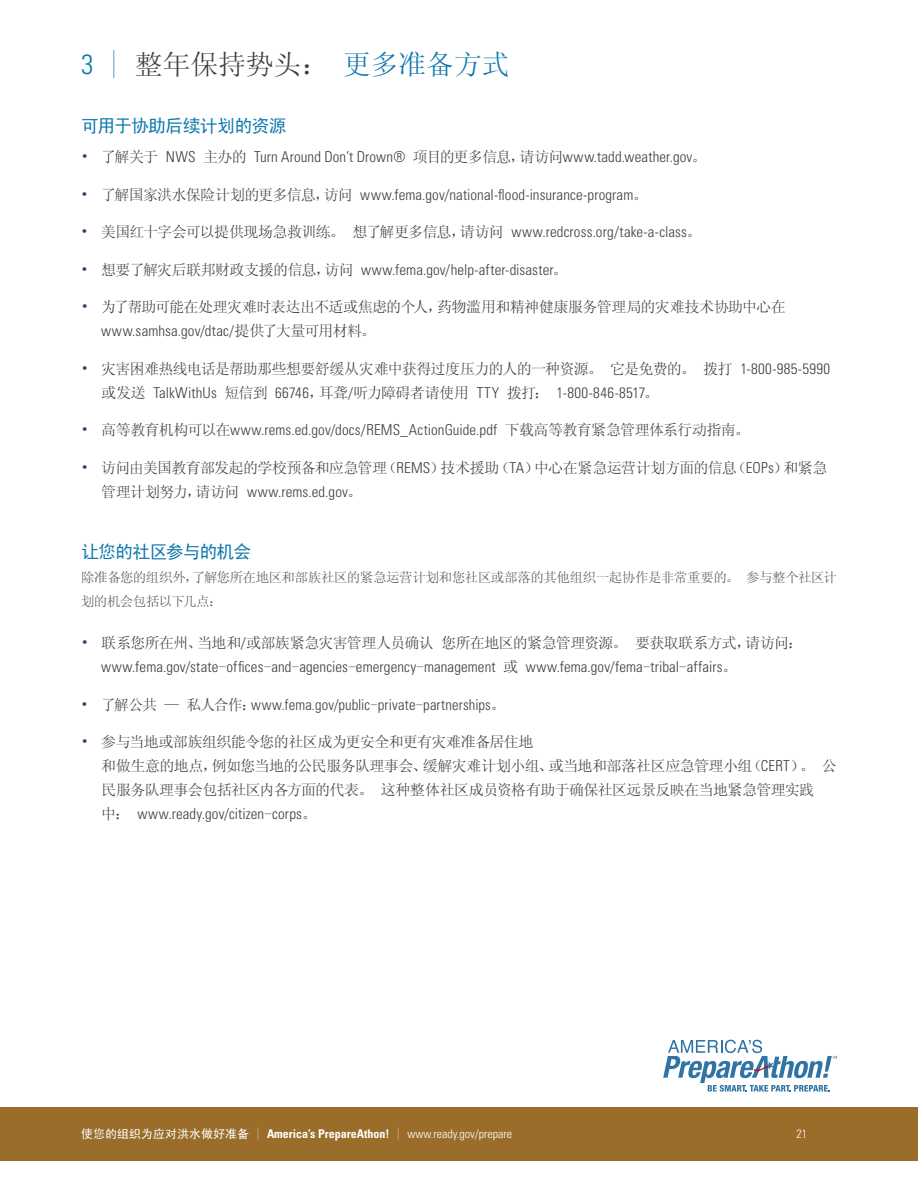
<style>
.page{position:relative;width:918px;height:1188px;background:#fff}
.page>*{position:absolute;margin:0;border:0;box-sizing:border-box;transform-origin:0 0}
.t1{font:27.75px "Sim Sun";color:#0e78ad}
.PLAYBOOK__ALL_CAPPED{font:18px "Sim Hei";letter-spacing:-.055em;color:#0e78ad}
.t2{font:15px/24px "Sim Sun";letter-spacing:-.04em;color:#3e3e3f}
.t3{font:300 condensed 15px/24px "Univers LT Std";letter-spacing:.01em;color:#3e3e3f}
.t4{font:15px "Sim Sun";color:#2d406e}
.t5{font:13.5px/24px "Sim Sun";letter-spacing:-.035em;color:#57585a}
.t6{font:700 condensed 12px "Univers LT Std";color:#fff}
.t7{font:300 condensed 12px "Univers LT Std";color:#fff}
.s1{font-family:"Univers LT Std";font-weight:300;font-stretch:condensed}
.s2{color:#3e3e3f}
.s3{font-family:"Sim Sun";font-weight:400;font-stretch:normal;color:#2d406e}
.s4{font-family:"Sim Sun";font-weight:400;font-stretch:normal}
.s5{font-family:"Sim Hei";font-weight:400;font-stretch:normal}
.s6{font-weight:300}
</style>
<div class="page">
<div style="left:0;top:1107px;width:918px;height:54px;background:#9a6d2a"></div>
<svg style="left:663px;top:1040px;width:174px;height:52px"></svg>
<p class="t1" style="left:81px;top:50px;width:430px"><span class="s1">3</span> | <span class="s2">整年保持势头：</span> 更多准备方式</p>
<p class="PLAYBOOK__ALL_CAPPED" style="left:81px;top:116px;width:207px">可用于协助后续计划的资源</p>
<p class="t3" style="left:81px;top:145px;width:627px"><span class="s3">•</span> <span class="s4">了解关于</span> NWS <span class="s4">主办的</span> Turn Around Don’t Drown® <span class="s4">项目的更多信息，请访问</span>www.tadd.weather.gov<span class="s4">。</span></p>
<p class="t3" style="left:101px;top:183px;width:548px"><span class="s4">了解国家洪水保险计划的更多信息，访问</span> www.fema.gov/national-flood-insurance-program<span class="s4">。</span></p>
<p class="t2" style="left:101px;top:220px;width:602px">美国红十字会可以提供现场急救训练。 想了解更多信息，请访问 <span class="s1">www.redcross.org/take-a-class</span>。</p>
<p class="t3" style="left:101px;top:258px;width:468px"><span class="s4">想要了解灾后联邦财政支援的信息，访问</span> www.fema.gov/help-after-disaster<span class="s4">。</span></p>
<p class="t2" style="left:101px;top:295px;width:686px">为了帮助可能在处理灾难时表达出不适或焦虑的个人，药物滥用和精神健康服务管理局的灾难技术协助中心在<span class="s1">www.samhsa.gov/dtac/</span>提供了大量可用材料。</p>
<p class="t2" style="left:101px;top:357px;width:730px">灾害困难热线电话是帮助那些想要舒缓从灾难中获得过度压力的人的一种资源。 它是免费的。 拨打 <span class="s1">1-800-985-5990</span>或发送 <span class="s1">TalkWithUs</span> 短信到 <span class="s1">66746</span>，耳聋<span class="s1">/</span>听力障碍者请使用 <span class="s1">TTY</span> 拨打： <span class="s1">1-800-846-8517</span>。</p>
<p class="t3" style="left:101px;top:418px;width:650px"><span class="s4">高等教育机构可以在</span>www.rems.ed.gov/docs/REMS_ActionGuide.pdf <span class="s4">下载高等教育紧急管理体系行动指南。</span></p>
<p class="t2" style="left:101px;top:456px;width:728px">访问由美国教育部发起的学校预备和应急管理（<span class="s1">REMS</span>）技术援助（<span class="s1">TA</span>）中心在紧急运营计划方面的信息（<span class="s1">EOPs</span>）和紧急管理计划努力，请访问 <span class="s1">www.rems.ed.gov</span>。</p>
<p class="t4" style="left:81px;top:187px;width:9px">•</p>
<p class="t4" style="left:81px;top:225px;width:9px">•</p>
<p class="t4" style="left:81px;top:262px;width:9px">•</p>
<p class="t4" style="left:81px;top:300px;width:9px">•</p>
<p class="t4" style="left:81px;top:361px;width:9px">•</p>
<p class="t4" style="left:81px;top:423px;width:9px">•</p>
<p class="t4" style="left:81px;top:460px;width:9px">•</p>
<p class="PLAYBOOK__ALL_CAPPED" style="left:81px;top:543px;width:172px">让您的社区参与的机会</p>
<p class="t5" style="left:81px;top:566px;width:758px">除准备您的组织外，了解您所在地区和部族社区的紧急运营计划和您社区或部落的其他组织一起协作是非常重要的。 参与整个社区计划的机会包括以下几点：</p>
<p class="t3" style="left:101px;top:631px;width:703px;text-indent:-20px"><span class="s3">•</span> <span class="s4">联系您所在州、当地和</span>/<span class="s4">或部族紧急灾害管理人员确认 您所在地区的紧急管理资源。 要获取联系方式，请访问：</span>www.fema.gov/state<span class="s4">-</span>offices<span class="s4">-</span>and<span class="s4">-</span>agencies<span class="s4">-</span>emergency<span class="s4">-</span>management <span class="s4">或</span> www.fema.gov/fema<span class="s4">-</span>tribal<span class="s4">-</span>affairs<span class="s4">。</span></p>
<p class="t3" style="left:101px;top:693px;width:406px"><span class="s4">了解公共 — 私人合作：</span>www.fema.gov/public<span class="s4">-</span>private<span class="s4">-</span>partnerships<span class="s4">。</span></p>
<p class="t2" style="left:101px;top:730px;width:737px">参与当地或部族组织能令您的社区成为更安全和更有灾难准备居住地<br>和做生意的地点，例如您当地的公民服务队理事会、缓解灾难计划小组、或当地和部落社区应急管理小组（<span class="s1">CERT</span>）。 公民服务队理事会包括社区内各方面的代表。 这种整体社区成员资格有助于确保社区远景反映在当地紧急管理实践<br>中： <span class="s1">www.ready.gov/citizen</span>-<span class="s1">corps</span>。</p>
<p class="t4" style="left:81px;top:697px;width:9px">•</p>
<p class="t4" style="left:81px;top:735px;width:9px">•</p>
<p class="t6" style="left:81px;top:1127px;width:433px"><span class="s5">使您的组织为应对洪水做好准备</span> <span class="s4">|</span> America’s PrepareAthon! <span class="s4">|</span> <span class="s6">www.ready.gov/prepare</span></p>
<p class="t7" style="left:796px;top:1127px;width:12px">21</p>
</div>
